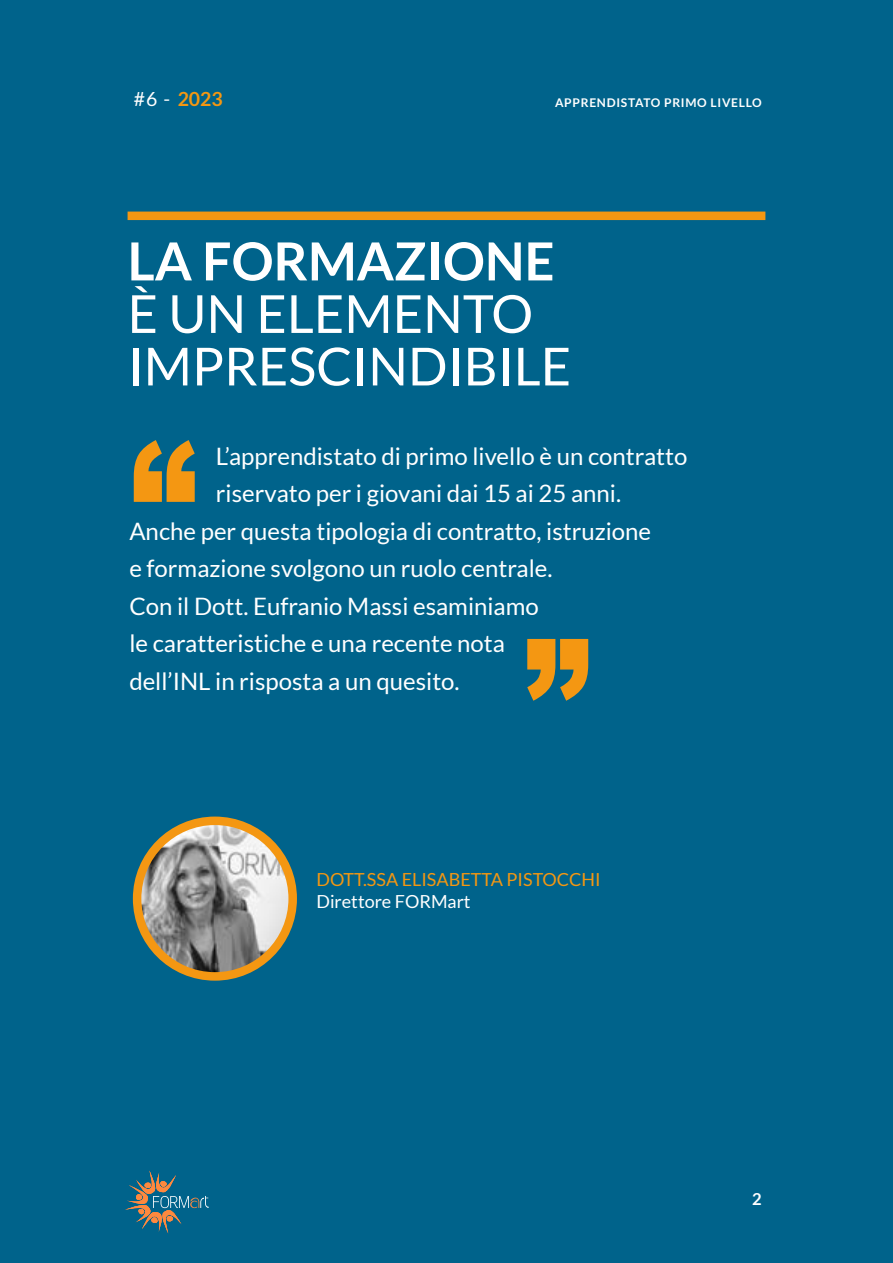
<style>
.page{position:relative;width:893px;height:1263px;background:#00638b}
.page>*{position:absolute;margin:0;border:0;box-sizing:border-box;transform-origin:0 0}
.t1{font:52.5px/52.5px "Lato";color:#fff}
.t2{font:700 52.5px "Lato";color:#fff}
.t3{font:24px "Lato";color:#fff}
.t4{font:700 19.5px "Lato";color:#f49712}
.t5{font:18px "Lato";color:#f49712}
.t6{font:18px "Lato";color:#fff}
.t7{font:700 16.5px "Lato";color:#fff}
.t8{font:700 12px "Lato";letter-spacing:.06em;color:#fff}
.s1{font-weight:400;color:#fff}
</style>
<div class="page">
<svg style="left:134px;top:440px;width:61px;height:62px"></svg>
<svg style="left:527px;top:639px;width:61px;height:62px"></svg>
<div style="left:128px;top:212px;width:637px;height:8px;background:#f49712"></div>
<img style="left:137px;top:821px;width:156px;height:155px;border-radius:78px">
<div style="left:133px;top:816px;width:164px;height:165px;border:9px solid #f49712;border-radius:50%"></div>
<svg style="left:125px;top:1170px;width:84px;height:63px"></svg>
<p class="t4" style="left:134px;top:88px;width:91px"><span class="s1">#6 -</span> 2023</p>
<p class="t8" style="left:555px;top:96px;width:208px">APPRENDISTATO PRIMO LIVELLO</p>
<h1 class="t2" style="left:128px;top:231px;width:428px">LA FORMAZIONE</h1>
<h1 class="t1" style="left:128px;top:287px;width:445px">È UN ELEMENTO<br>IMPRESCINDIBILE</h1>
<p class="t3" style="left:216px;top:443px;width:473px">L’apprendistato di primo livello è un contratto</p>
<p class="t3" style="left:216px;top:480px;width:407px">riservato per i giovani dai 15 ai 25 anni.</p>
<p class="t3" style="left:129px;top:518px;width:523px">Anche per questa tipologia di contratto, istruzione</p>
<p class="t3" style="left:129px;top:555px;width:425px">e formazione svolgono un ruolo centrale.</p>
<p class="t3" style="left:129px;top:593px;width:411px">Con il Dott. Eufranio Massi esaminiamo</p>
<p class="t3" style="left:129px;top:630px;width:377px">le caratteristiche e una recente nota</p>
<p class="t3" style="left:129px;top:668px;width:332px">dell’INL in risposta a un quesito.</p>
<p class="t5" style="left:316px;top:869px;width:286px">DOTT.SSA ELISABETTA PISTOCCHI</p>
<p class="t6" style="left:316px;top:891px;width:156px">Direttore FORMart</p>
<p class="t7" style="left:752px;top:1190px;width:11px">2</p>
</div>
